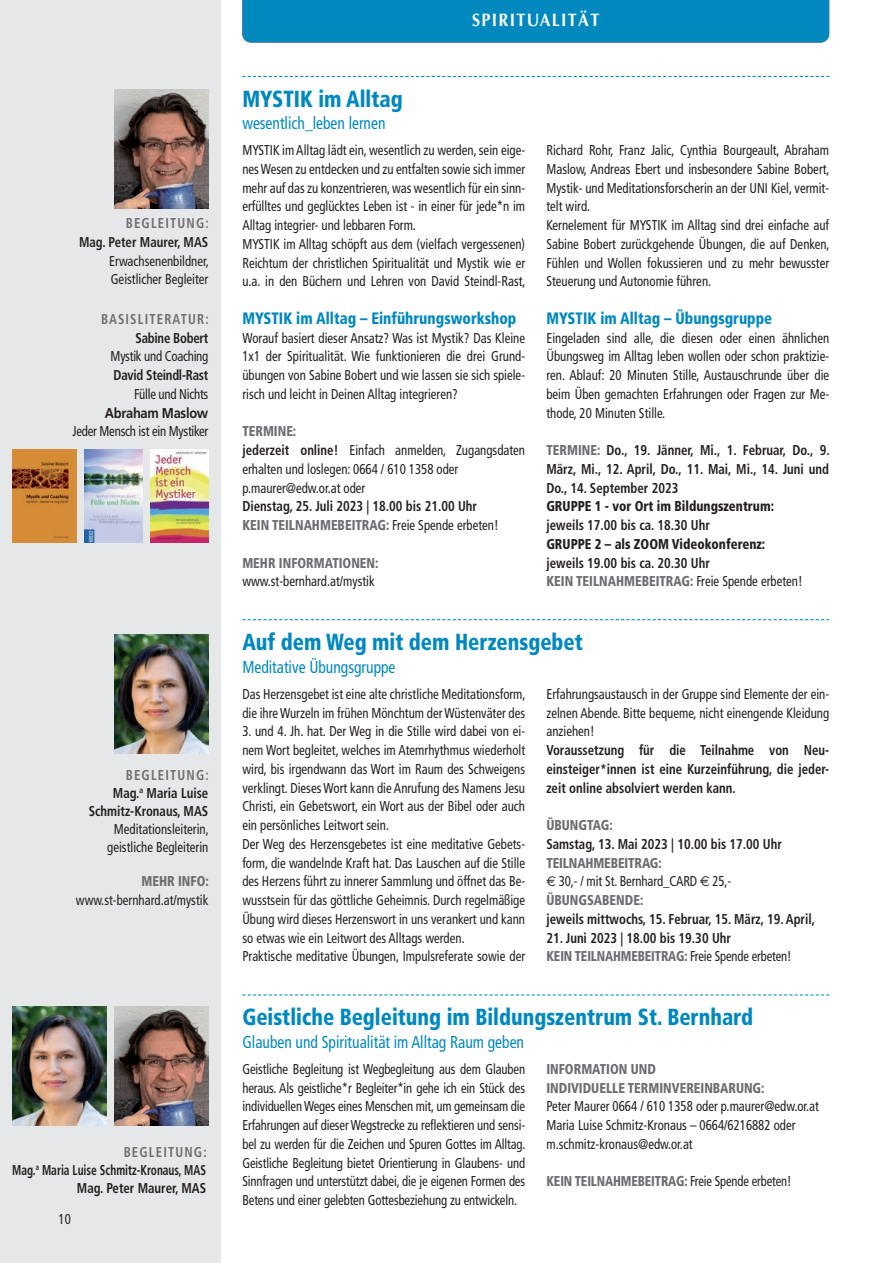
<style>
.page{position:relative;width:893px;height:1263px;background:#fff}
.page>*{position:absolute;margin:0;border:0;box-sizing:border-box;transform-origin:0 0}
.t1{font:900 condensed 23.25px "Frutiger";color:#0088bf;scale:.9 1}
.t2{font:700 18px "Optima";letter-spacing:.08em;color:#fff;scale:.9 1}
.t3{font:condensed 17.25px "Frutiger";color:#0088bf;scale:.9 1}
.t4{font:900 condensed 16.5px "Frutiger";color:#0088bf;scale:.9 1}
.t5{font:condensed 14.25px/18.8px "Frutiger";color:#231f20;scale:.9 1}
.t6{font:700 condensed 14.25px/18.8px "Frutiger";color:#231f20;scale:.9 1}
.t7{font:condensed 14.25px/18.8px "Frutiger";color:#231f20;text-align:justify;scale:.89 1}
.t8{font:900 condensed 14.25px/18.8px "Frutiger";color:#6c6d70;scale:.9 1}
.t9{font:700 condensed 14.25px/18px "Frutiger";color:#231f20;text-align:right;scale:.8 1}
.t10{font:900 condensed 14.25px "Frutiger";color:#231f20;scale:.9 1}
.t11{font:condensed 14.25px "Frutiger";letter-spacing:-.02em;color:#231f20;scale:.9 1}
.t12{font:900 condensed 14.25px "Frutiger";color:#6c6d70;scale:.88 1}
.t13{font:700 condensed 14.25px "Frutiger";letter-spacing:-.02em;color:#231f20;scale:.9 1}
.t14{font:700 condensed 14.25px "Frutiger";letter-spacing:.09em;color:#6c6d70;scale:.9 1}
.t15{font:700 14.25px "Frutiger";letter-spacing:-.02em;color:#231f20;scale:.9 1}
.s1{color:#6c6d70}
.s2{font-weight:900;color:#6c6d70}
.s3{font-weight:700}
.s4{font-weight:400}
.s5{font-family:"Euro Sans";font-weight:400;font-stretch:normal;color:#231f20}
.s6{font-weight:400;color:#231f20}
</style>
<div class="page">
<div style="left:0;top:0;width:221px;height:1263px;background:#e6e7e9"></div>
<div style="left:242px;top:0;width:587px;height:43px;background:#0088bf"></div>
<svg style="left:242px;top:619px;width:587px;height:1px"></svg>
<img style="left:115px;top:635px;width:93px;height:119px">
<svg style="left:242px;top:994px;width:587px;height:1px"></svg>
<img style="left:13px;top:1006px;width:93px;height:119px">
<img style="left:115px;top:1006px;width:93px;height:119px">
<svg style="left:242px;top:76px;width:587px;height:1px"></svg>
<img style="left:115px;top:89px;width:93px;height:119px">
<img style="left:13px;top:450px;width:64px;height:92px">
<img style="left:150px;top:450px;width:59px;height:92px">
<img style="left:84px;top:450px;width:59px;height:92px">
<p class="t14" style="left:126px;top:215px;width:94px">BEGLEITUNG:</p>
<p class="t6" style="left:79px;top:232px;width:145px">Mag. Peter Maurer, MAS</p>
<p class="t5" style="left:109px;top:251px;width:112px">Erwachsenenbildner,<br>Geistlicher Begleiter</p>
<p class="t14" style="left:101px;top:310px;width:121px">BASISLITERATUR:</p>
<p class="t13" style="left:136px;top:329px;width:82px">Sabine Bobert</p>
<p class="t11" style="left:111px;top:348px;width:110px">Mystik und Coaching</p>
<p class="t13" style="left:114px;top:367px;width:107px">David Steindl-Rast</p>
<p class="t11" style="left:134px;top:386px;width:84px">Fülle und Nichts</p>
<p class="t15" style="left:105px;top:404px;width:117px">Abraham Maslow</p>
<p class="t11" style="left:73px;top:423px;width:152px">Jeder Mensch ist ein Mystiker</p>
<p class="t6" style="left:89px;top:766px;width:135px;line-height:18px;text-align:right"><span class="s1">BEGLEITUNG:<br></span>Mag.<sup>a</sup> Maria Luise<br>Schmitz-Kronaus, MAS</p>
<p class="t5" style="left:107px;top:820px;width:114px;line-height:18px;text-align:center">Meditationsleiterin, geistliche Begleiterin</p>
<p class="t8" style="left:142px;top:872px;width:76px">MEHR INFO:</p>
<p class="t5" style="left:76px;top:891px;width:149px">www.st-bernhard.at/mystik</p>
<p class="t9" style="left:12px;top:1143px;width:245px"><span class="s1">BEGLEITUNG:<br></span>Mag.<sup>a</sup> Maria Luise Schmitz-Kronaus, MAS<br>Mag. Peter Maurer, MAS</p>
<p class="t5" style="left:59px;top:1210px;width:15px">10</p>
<h1 class="t1" style="left:242px;top:85px;width:180px">MYSTIK im Alltag</h1>
<p class="t3" style="left:242px;top:113px;width:161px">wesentlich_leben lernen</p>
<p class="t2" style="left:472px;top:9px;width:143px">SPIRITUALITÄT</p>
<p class="t2" style="left:476px;top:9px;width:135px">LEBENSKUNST</p>
<p class="t5" style="left:242px;top:141px;width:316px">MYSTIK im Alltag lädt ein, wesentlich zu werden, sein eige&shy;nes Wesen zu entdecken und zu entfalten sowie sich immer mehr auf das zu konzentrieren, was wesentlich für ein sinn&shy;erfülltes und geglücktes Leben ist - in einer für jede*n im Alltag integrier- und lebbaren Form.<br>MYSTIK im Alltag schöpft aus dem (vielfach vergessenen)<br>Reichtum der christlichen Spiritualität und Mystik wie er u.a. in den Büchern und Lehren von David Steindl-Rast,</p>
<p class="t5" style="left:546px;top:141px;width:316px">Richard Rohr, Franz Jalic, Cynthia Bourgeault, Abraham Maslow, Andreas Ebert und insbesondere Sabine Bobert, Mystik- und Meditationsforscherin an der UNI Kiel, vermit&shy;telt wird.<br>Kernelement für MYSTIK im Alltag sind drei einfache auf Sabine Bobert zurückgehende Übungen, die auf Denken, Fühlen und Wollen fokussieren und zu mehr bewusster Steuerung und Autonomie führen.</p>
<p class="t4" style="left:242px;top:308px;width:306px">MYSTIK im Alltag – Einführungsworkshop</p>
<p class="t5" style="left:242px;top:328px;width:316px;text-align:justify">Worauf basiert dieser Ansatz? Was ist Mystik? Das Kleine 1x1 der Spiritualität. Wie funktionieren die drei Grund&shy;übungen von Sabine Bobert und wie lassen sie sich spiele&shy;risch und leicht in Deinen Alltag integrieren?</p>
<p class="t5" style="left:242px;top:422px;width:316px"><span class="s2">TERMINE:<br></span><span class="s3">jederzeit online!</span> Einfach anmelden, Zugangsdaten erhalten und loslegen: 0664 / 610 1358 oder p.maurer@edw.or.at oder</p>
<p class="t6" style="left:242px;top:497px;width:286px">Dienstag, 25. Juli 2023 | 18.00 bis 21.00 Uhr<br><span class="s2">KEIN TEILNAHMEBEITRAG:</span> <span class="s4">Freie Spende erbeten!</span></p>
<p class="t8" style="left:242px;top:553px;width:153px">MEHR INFORMATIONEN:</p>
<p class="t5" style="left:242px;top:572px;width:149px">www.st-bernhard.at/mystik</p>
<p class="t4" style="left:546px;top:308px;width:252px">MYSTIK im Alltag – Übungsgruppe</p>
<p class="t5" style="left:546px;top:328px;width:316px;text-align:justify">Eingeladen sind alle, die diesen oder einen ähnlichen Übungsweg im Alltag leben wollen oder schon praktizie&shy;ren. Ablauf: 20 Minuten Stille, Austauschrunde über die beim Üben gemachten Erfahrungen oder Fragen zur Me&shy;thode, 20 Minuten Stille.</p>
<p class="t6" style="left:546px;top:441px;width:316px;text-align:justify"><span class="s2">TERMINE:</span> Do., 19. Jänner, Mi., 1. Februar, Do., 9.<br>März, Mi., 12. April, Do., 11. Mai, Mi., 14. Juni und Do., 14. September 2023</p>
<p class="t10" style="left:546px;top:498px;width:254px">GRUPPE 1 - vor Ort im Bildungszentrum:</p>
<p class="t6" style="left:546px;top:516px;width:183px">jeweils 17.00 bis ca. 18.30 Uhr</p>
<p class="t10" style="left:546px;top:535px;width:245px">GRUPPE 2 – als ZOOM Videokonferenz:</p>
<p class="t6" style="left:546px;top:553px;width:286px">jeweils 19.00 bis ca. 20.30 Uhr<br><span class="s2">KEIN TEILNAHMEBEITRAG:</span> <span class="s4">Freie Spende erbeten!</span></p>
<h1 class="t1" style="left:242px;top:628px;width:380px">Auf dem Weg mit dem Herzensgebet</h1>
<p class="t3" style="left:242px;top:656px;width:172px">Meditative Übungsgruppe</p>
<p class="t5" style="left:242px;top:685px;width:316px">Das Herzensgebet ist eine alte christliche Meditationsform, die ihre Wurzeln im frühen Mönchtum der Wüstenväter des</p>
<p class="t5" style="left:242px;top:722px;width:316px">3. und 4. Jh. hat. Der Weg in die Stille wird dabei von ei&shy;nem Wort begleitet, welches im Atemrhythmus wiederholt wird, bis irgendwann das Wort im Raum des Schweigens verklingt. Dieses Wort kann die Anrufung des Namens Jesu Christi, ein Gebetswort, ein Wort aus der Bibel oder auch ein persönliches Leitwort sein.<br>Der Weg des Herzensgebetes ist eine meditative Gebets&shy;form, die wandelnde Kraft hat. Das Lauschen auf die Stille des Herzens führt zu innerer Sammlung und öffnet das Be&shy;wusstsein für das göttliche Geheimnis. Durch regelmäßige Übung wird dieses Herzenswort in uns verankert und kann so etwas wie ein Leitwort des Alltags werden.<br>Praktische meditative Übungen, Impulsreferate sowie der</p>
<p class="t5" style="left:546px;top:685px;width:316px;text-align:justify">Erfahrungsaustausch in der Gruppe sind Elemente der ein&shy;zelnen Abende. Bitte bequeme, nicht einengende Kleidung anziehen!</p>
<p class="t6" style="left:546px;top:741px;width:316px;text-align:justify">Voraussetzung für die Teilnahme von Neu&shy;einsteiger*innen ist eine Kurzeinführung, die jeder&shy;zeit online absolviert werden kann.</p>
<p class="t8" style="left:546px;top:816px;width:75px">ÜBUNGTAG:</p>
<p class="t6" style="left:546px;top:834px;width:263px">Samstag, 13. Mai 2023 | 10.00 bis 17.00 Uhr</p>
<p class="t8" style="left:546px;top:853px;width:207px">TEILNAHMEBEITRAG:<br><span class="s5">€</span> <span class="s6">30,- / mit St. Bernhard_CARD</span> <span class="s5">€</span> <span class="s6">25,-<br></span>ÜBUNGSABENDE:</p>
<p class="t6" style="left:546px;top:909px;width:300px">jeweils mittwochs, 15. Februar, 15. März, 19. April,</p>
<p class="t6" style="left:546px;top:928px;width:274px">21. Juni 2023 | 18.00 bis 19.30 Uhr<br><span class="s2">KEIN TEILNAHMEBEITRAG:</span> <span class="s4">Freie Spende erbeten!</span></p>
<h1 class="t1" style="left:242px;top:1003px;width:569px">Geistliche Begleitung im Bildungszentrum St. Bernhard</h1>
<p class="t3" style="left:242px;top:1032px;width:314px">Glauben und Spiritualität im Alltag Raum geben</p>
<p class="t7" style="left:242px;top:1060px;width:320px">Geistliche Begleitung ist Wegbegleitung aus dem Glauben heraus. Als geistliche*r Begleiter*in gehe ich ein Stück des individuellen Weges eines Menschen mit, um gemeinsam die Erfahrungen auf dieser Wegstrecke zu reflektieren und sensi&shy;bel zu werden für die Zeichen und Spuren Gottes im Alltag.<br>Geistliche Begleitung bietet Orientierung in Glaubens- und Sinnfragen und unterstützt dabei, die je eigenen Formen des Betens und einer gelebten Gottesbeziehung zu entwickeln.</p>
<p class="t8" style="left:546px;top:1059px;width:244px">INFORMATION UND<br>INDIVIDUELLE TERMINVEREINBARUNG:</p>
<p class="t5" style="left:546px;top:1097px;width:304px">Peter Maurer 0664 / 610 1358 oder p.maurer@edw.or.at<br>Maria Luise Schmitz-Kronaus – 0664/6216882 oder m.schmitz-kronaus@edw.or.at</p>
<p class="t12" style="left:546px;top:1173px;width:280px">KEIN TEILNAHMEBEITRAG: <span class="s6">Freie Spende erbeten!</span></p>
</div>
